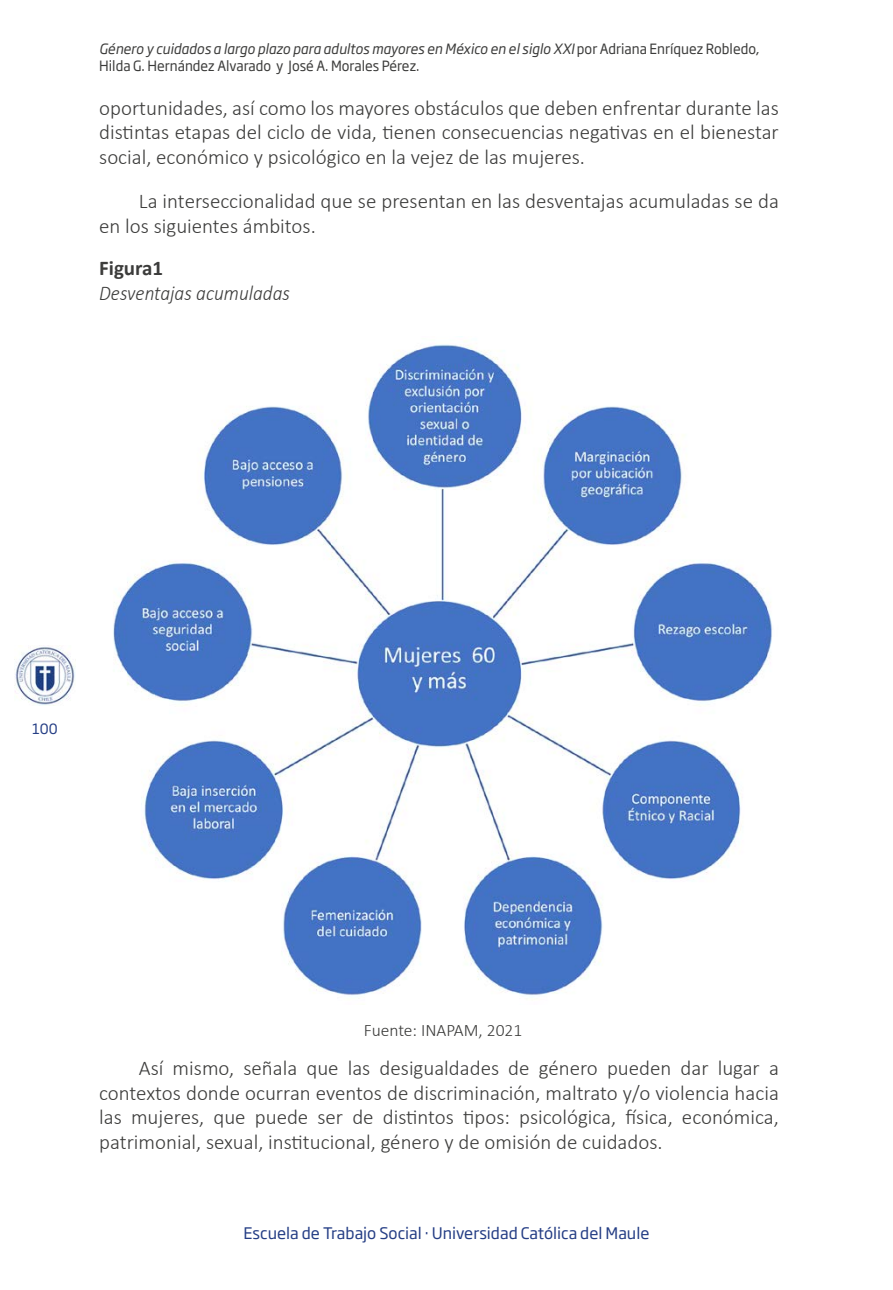
<style>
.page{position:relative;width:893px;height:1290px;background:#fff}
.page>*{position:absolute;margin:0;border:0;box-sizing:border-box;transform-origin:0 0}
.PARRAFO_NORMAL_OK{font:300 21px/24.5px "Calibri";color:#3c3c3b;text-align:justify}
.TITU_TABLA{font:italic 300 21px "Calibri";color:#3c3c3b;scale:.92 1}
.NUMERO-TABLA{font:700 21px "Calibri";color:#3c3c3b}
.LEYENDA_IMAGEN_Y_TAB{font:300 17.5px "Calibri";color:#3c3c3b}
.t1{font:15.75px "Soho Gothic Pro";color:#253e85}
.t2{font:14px/16.8px "Soho Gothic Pro";color:#3c3c3b;scale:.95 1}
.t3{font:14px "Soho Gothic Pro";color:#253e85}
.s1{font-style:italic}
</style>
<div class="page">
<img style="left:15px;top:647px;width:60px;height:59px">
<img style="left:113px;top:336px;width:659px;height:660px">
<p class="t2" style="left:99px;top:39px;width:696px"><span class="s1">Género y cuidados a largo plazo para adultos mayores en México en el siglo XXI</span> por Adriana Enríquez Robledo,<br>Hilda G. Hernández Alvarado y José A. Morales Pérez.</p>
<p class="PARRAFO_NORMAL_OK" style="left:99px;top:96px;width:681px">oportunidades, así como los mayores obstáculos que deben enfrentar durante las distintas etapas del ciclo de vida, tienen consecuencias negativas en el bienestar social, económico y psicológico en la vejez de las mujeres.</p>
<p class="PARRAFO_NORMAL_OK" style="left:99px;top:189px;width:681px;text-indent:40px">La interseccionalidad que se presentan en las desventajas acumuladas se da en los siguientes ámbitos.</p>
<p class="NUMERO-TABLA" style="left:99px;top:253px;width:66px">Figura1</p>
<p class="TITU_TABLA" style="left:99px;top:280px;width:209px">Desventajas acumuladas</p>
<p class="t3" style="left:32px;top:717px;width:27px">100</p>
<p class="LEYENDA_IMAGEN_Y_TAB" style="left:364px;top:1019px;width:160px">Fuente: INAPAM, 2021</p>
<p class="PARRAFO_NORMAL_OK" style="left:99px;top:1056px;width:681px;text-indent:40px">Así mismo, señala que las desigualdades de género pueden dar lugar a contextos donde ocurran eventos de discriminación, maltrato y/o violencia hacia las mujeres, que puede ser de distintos tipos: psicológica, física, económica, patrimonial, sexual, institucional, género y de omisión de cuidados.</p>
<p class="t1" style="left:244px;top:1221px;width:407px">Escuela de Trabajo Social · Universidad Católica del Maule</p>
</div>
